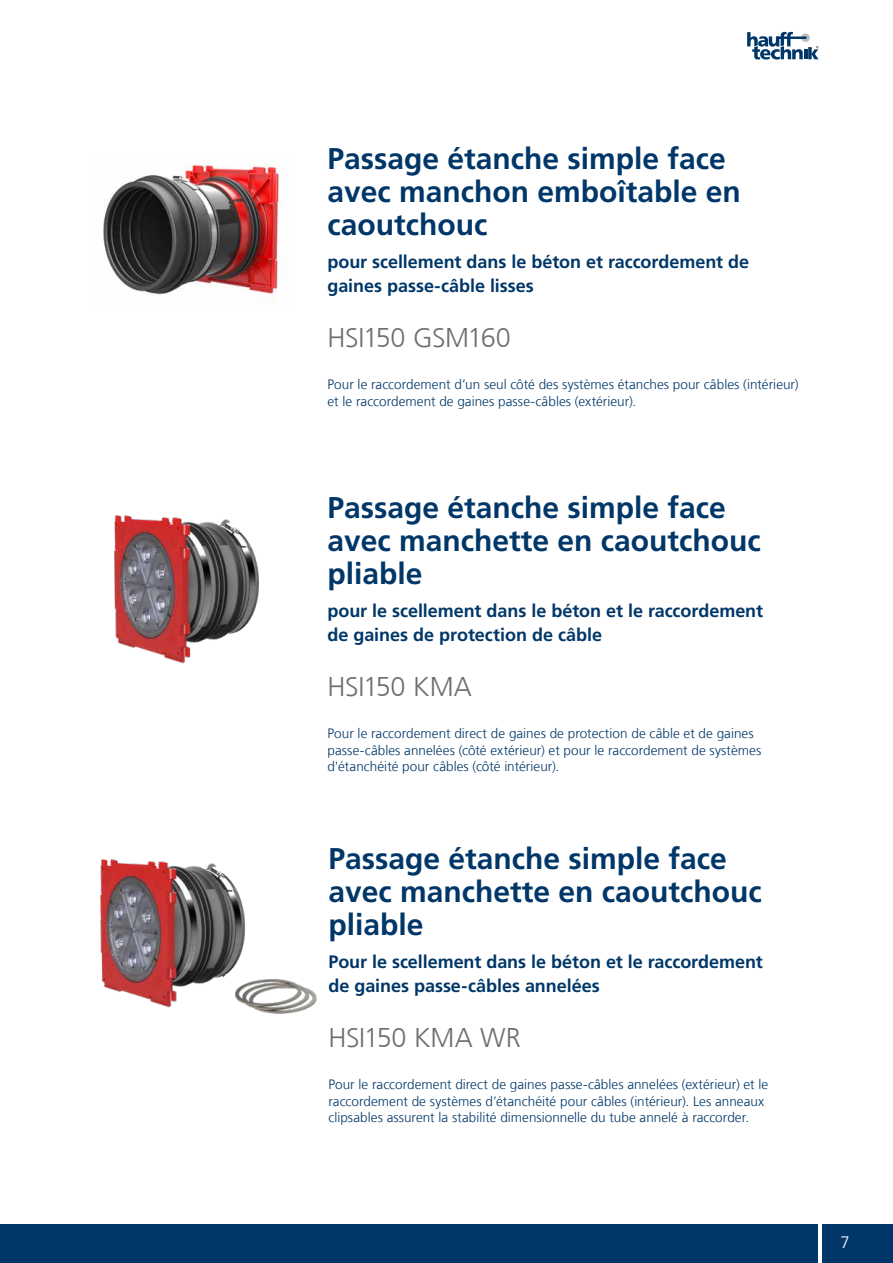
<style>
.page{position:relative;width:893px;height:1263px;background:#fff}
.page>*{position:absolute;margin:0;border:0;box-sizing:border-box;transform-origin:0 0}
.t1{font:700 30px/33px "Frutigerfor Hauff";color:#003768}
.t2{font:300 27px "Frutigerfor Hauff";letter-spacing:-.015em;color:#6d6e71}
.t3{font:700 18px/24px "Frutigerfor Hauff";letter-spacing:-.005em;color:#003768}
.t4{font:300 16.5px "Frutigerfor Hauff";color:#fff}
.t5{font:300 13.5px/16.5px "Frutigerfor Hauff";letter-spacing:.005em;color:#003768}
</style>
<div class="page">
<div style="left:0;top:1225px;width:893px;height:38px;background:#003768"></div>
<hr style="left:819px;top:1213px;width:3px;height:50px;background:#fff">
<svg style="left:747px;top:32px;width:72px;height:28px"></svg>
<img style="left:103px;top:164px;width:181px;height:136px">
<img style="left:114px;top:515px;width:145px;height:149px">
<img style="left:100px;top:859px;width:145px;height:149px">
<img style="left:224px;top:976px;width:93px;height:38px">
<h1 class="t1" style="left:327px;top:142px;width:415px">Passage étanche simple face avec manchon emboîtable en caoutchouc</h1>
<h3 class="t3" style="left:327px;top:249px;width:423px">pour scellement dans le béton et raccordement de gaines passe-câble lisses</h3>
<h2 class="t2" style="left:327px;top:321px;width:185px">HSI150 GSM160</h2>
<p class="t5" style="left:327px;top:376px;width:473px">Pour le raccordement d’un seul côté des systèmes étanches pour câbles (intérieur) et le raccordement de gaines passe-câbles (extérieur).</p>
<h1 class="t1" style="left:327px;top:491px;width:435px">Passage étanche simple face avec manchette en caoutchouc pliable</h1>
<h3 class="t3" style="left:327px;top:598px;width:437px">pour le scellement dans le béton et le raccordement de gaines de protection de câble</h3>
<h2 class="t2" style="left:327px;top:670px;width:146px">HSI150 KMA</h2>
<p class="t5" style="left:327px;top:725px;width:435px">Pour le raccordement direct de gaines de protection de câble et de gaines passe-câbles annelées (côté extérieur) et pour le raccordement de systèmes d'étanchéité pour câbles (côté intérieur).</p>
<h1 class="t1" style="left:328px;top:842px;width:435px">Passage étanche simple face avec manchette en caoutchouc pliable</h1>
<h3 class="t3" style="left:328px;top:949px;width:436px">Pour le scellement dans le béton et le raccordement de gaines passe-câbles annelées</h3>
<h2 class="t2" style="left:328px;top:1021px;width:194px">HSI150 KMA WR</h2>
<p class="t5" style="left:328px;top:1076px;width:441px">Pour le raccordement direct de gaines passe-câbles annelées (extérieur) et le raccordement de systèmes d’étanchéité pour câbles (intérieur). Les anneaux clipsables assurent la stabilité dimensionnelle du tube annelé à raccorder.</p>
<p class="t4" style="left:840px;top:1232px;width:11px">7</p>
</div>
